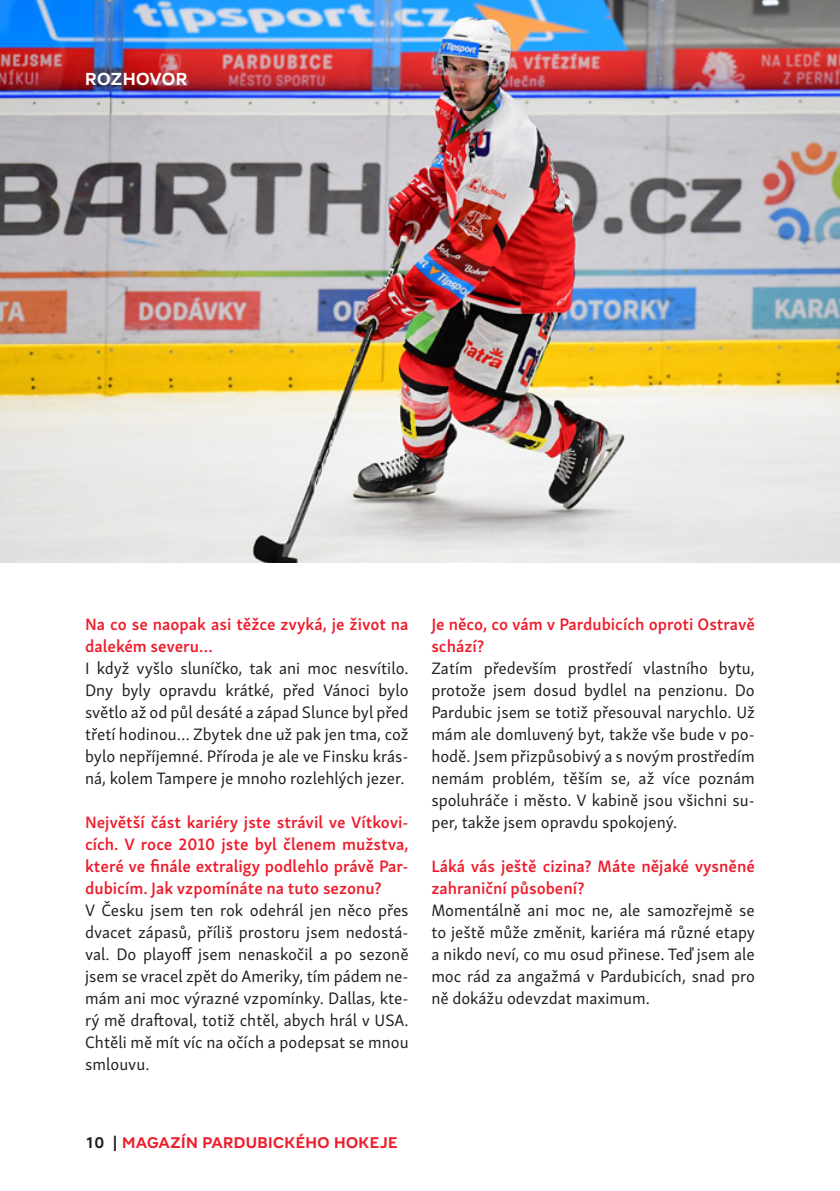
<style>
.page{position:relative;width:840px;height:1191px;background:#fff}
.page>*{position:absolute;margin:0;border:0;box-sizing:border-box;transform-origin:0 0}
.Zahlavi{font:700 18px "Adelphi PE";letter-spacing:.025em;color:#fff}
.Autor{font:17px/22px "Skolar Sans Latn TEST";color:#231f20;text-align:justify}
.Autor-2{font:600 17px/22px "Skolar Sans Latn TEST";color:#ee1b2b}
.Zapati{font:700 16px "Adelphi PE";letter-spacing:.025em;color:#ee1b2b}
.s1{color:#231f20}
</style>
<div class="page">
<img style="left:0;top:0;width:839px;height:563px">
<p class="Zahlavi" style="left:85px;top:67px;width:103px">ROZHOVOR</p>
<p class="Autor-2" style="left:85px;top:612px;width:325px">Na co se naopak asi těžce zvyká, je život na dalekém severu…</p>
<p class="Autor" style="left:85px;top:656px;width:325px">I když vyšlo sluníčko, tak ani moc nesvítilo.<br>Dny byly opravdu krátké, před Vánoci bylo světlo až od půl desáté a západ Slunce byl před třetí hodinou… Zbytek dne už pak jen tma, což bylo nepříjemné. Příroda je ale ve Finsku krás&shy;ná, kolem Tampere je mnoho rozlehlých jezer.</p>
<p class="Autor-2" style="left:85px;top:810px;width:325px;text-align:justify">Největší část kariéry jste strávil ve Vítkovi&shy;cích. V roce 2010 jste byl členem mužstva, které ve finále extraligy podlehlo právě Par&shy;dubicím. Jak vzpomínáte na tuto sezonu?</p>
<p class="Autor" style="left:85px;top:898px;width:325px">V Česku jsem ten rok odehrál jen něco přes dvacet zápasů, příliš prostoru jsem nedostá&shy;val. Do playoff jsem nenaskočil a po sezoně jsem se vracel zpět do Ameriky, tím pádem ne&shy;mám ani moc výrazné vzpomínky. Dallas, kte&shy;rý mě draftoval, totiž chtěl, abych hrál v USA.<br>Chtěli mě mít víc na očích a podepsat se mnou smlouvu.</p>
<p class="Autor-2" style="left:431px;top:612px;width:325px">Je něco, co vám v Pardubicích oproti Ostravě schází?</p>
<p class="Autor" style="left:431px;top:656px;width:325px">Zatím především prostředí vlastního bytu, protože jsem dosud bydlel na penzionu. Do Pardubic jsem se totiž přesouval narychlo. Už mám ale domluvený byt, takže vše bude v po&shy;hodě. Jsem přizpůsobivý a s novým prostředím nemám problém, těším se, až více poznám spoluhráče i město. V kabině jsou všichni su&shy;per, takže jsem opravdu spokojený.</p>
<p class="Autor-2" style="left:431px;top:854px;width:325px">Láká vás ještě cizina? Máte nějaké vysněné zahraniční působení?</p>
<p class="Autor" style="left:431px;top:898px;width:325px">Momentálně ani moc ne, ale samozřejmě se to ještě může změnit, kariéra má různé etapy a nikdo neví, co mu osud přinese. Teď jsem ale moc rád za angažmá v Pardubicích, snad pro ně dokážu odevzdat maximum.</p>
<p class="Zapati" style="left:85px;top:1131px;width:314px"><span class="s1">10 |</span> MAGAZÍN PARDUBICKÉHO HOKEJE</p>
</div>
